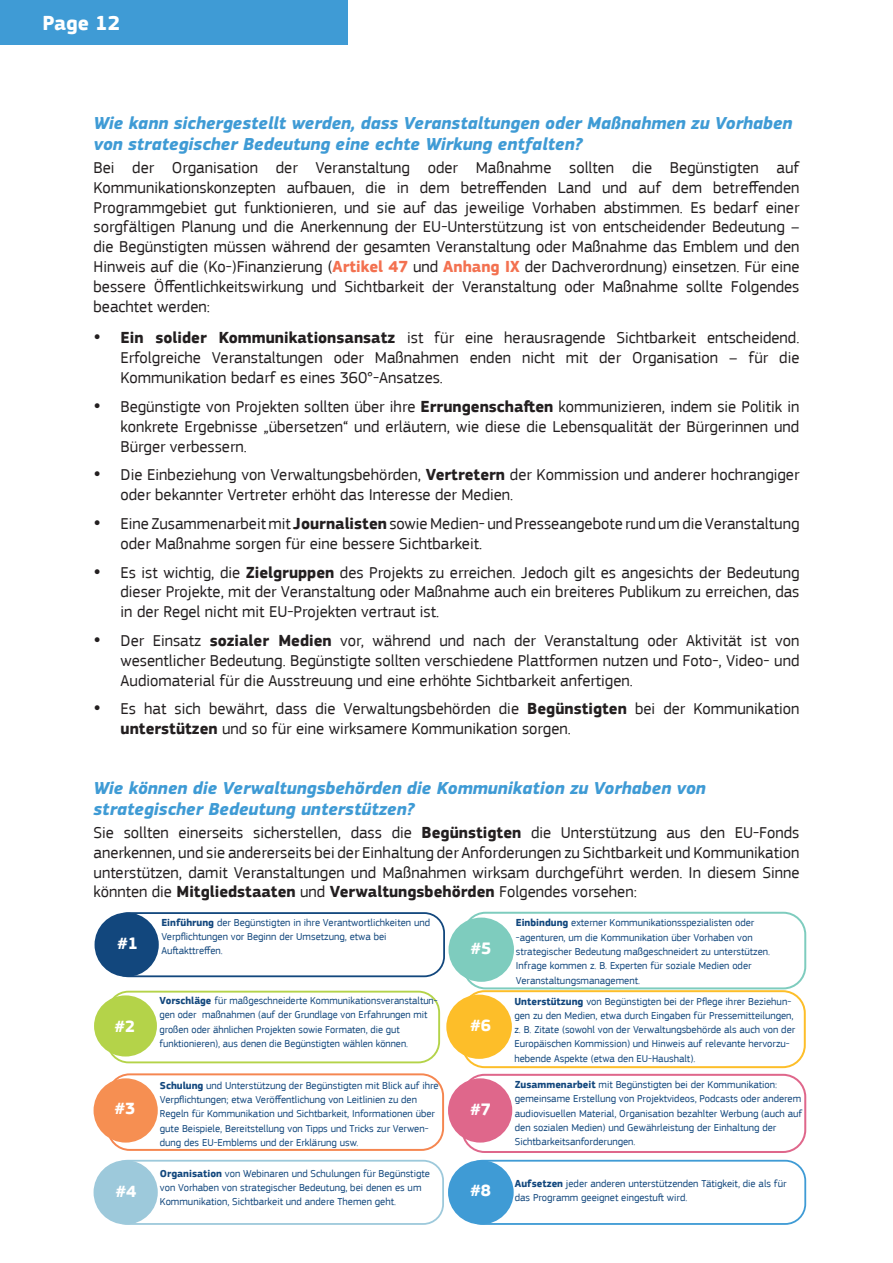
<style>
.page{position:relative;width:893px;height:1263px;background:#fff}
.page>*{position:absolute;margin:0;border:0;box-sizing:border-box;transform-origin:0 0}
.t1{font:700 21px "EC Square Sans Pro";color:#fff}
.heading_3{font:italic 700 18px/21.6px "EC Square Sans Pro";color:#3f9bd5}
.t2{font:700 17.1px "EC Square Sans Pro";color:#fff}
.List_Paragraph_body_Odsek_zoznamu2_Odsek{font:16.5px/19.8px "EC Square Sans Pro";color:#231f20;text-align:justify}
.t3{font:10.5px/14.2px "EC Square Sans Pro";color:#12477d}
.s1{font-weight:700;color:#f37150}
.s2{font-weight:700}
</style>
<div class="page">
<div style="left:0;top:0;width:347px;height:45px;background:#3f9bd5"></div>
<div style="left:108px;top:912px;width:337px;height:65px;border:2px solid #12477d;border-radius:20px"></div>
<div style="left:95px;top:912px;width:64px;height:65px;background:#12477d;border-radius:50%"></div>
<div style="left:107px;top:991px;width:333px;height:72px;border:2px solid #b4d349;border-radius:21px"></div>
<div style="left:94px;top:995px;width:63px;height:61px;background:#b4d349;border-radius:50%"></div>
<div style="left:107px;top:1073px;width:337px;height:78px;border:2px solid #f58650;border-radius:22px"></div>
<div style="left:94px;top:1078px;width:64px;height:64px;background:#f68f52;border-radius:50%"></div>
<div style="left:107px;top:1160px;width:337px;height:65px;border:2px solid #9dc9db;border-radius:20px"></div>
<div style="left:94px;top:1160px;width:64px;height:64px;background:#9dc9db;border-radius:50%"></div>
<div style="left:463px;top:912px;width:343px;height:77px;border:2px solid #7eccbe;border-radius:22px"></div>
<div style="left:448px;top:917px;width:66px;height:65px;background:#7eccbe;border-radius:50%"></div>
<div style="left:462px;top:990px;width:344px;height:78px;border:2px solid #fdbe29;border-radius:22px"></div>
<div style="left:446px;top:994px;width:66px;height:65px;background:#fdbe29;border-radius:50%"></div>
<div style="left:461px;top:1074px;width:345px;height:79px;border:2px solid #df678b;border-radius:22px"></div>
<div style="left:448px;top:1078px;width:64px;height:64px;background:#df678b;border-radius:50%"></div>
<div style="left:462px;top:1160px;width:344px;height:65px;border:2px solid #3f9bd5;border-radius:20px"></div>
<div style="left:448px;top:1160px;width:66px;height:64px;background:#3f9bd5;border-radius:50%"></div>
<p class="t1" style="left:43px;top:10px;width:79px">Page 12</p>
<p class="heading_3" style="left:94px;top:113px;width:701px">Wie kann sichergestellt werden, dass Veranstaltungen oder Maßnahmen zu Vorhaben von strategischer Bedeutung eine echte Wirkung entfalten?</p>
<p class="List_Paragraph_body_Odsek_zoznamu2_Odsek" style="left:94px;top:158px;width:707px">Bei der Organisation der Veranstaltung oder Maßnahme sollten die Begünstigten auf Kommunikationskonzepten aufbauen, die in dem betreffenden Land und auf dem betreffenden Programmgebiet gut funktionieren, und sie auf das jeweilige Vorhaben abstimmen. Es bedarf einer sorgfältigen Planung und die Anerkennung der EU-Unterstützung ist von entscheidender Bedeutung – die Begünstigten müssen während der gesamten Veranstaltung oder Maßnahme das Emblem und den Hinweis auf die (Ko-)Finanzierung (<span class="s1">Artikel 47</span> und <span class="s1">Anhang IX</span> der Dachverordnung) einsetzen. Für eine bessere Öffentlichkeitswirkung und Sichtbarkeit der Veranstaltung oder Maßnahme sollte Folgendes beachtet werden:</p>
<p class="List_Paragraph_body_Odsek_zoznamu2_Odsek" style="left:121px;top:328px;width:680px;text-indent:-27px">• <span class="s2">Ein solider Kommunikationsansatz</span> ist für eine herausragende Sichtbarkeit entscheidend.<br>Erfolgreiche Veranstaltungen oder Maßnahmen enden nicht mit der Organisation – für die Kommunikation bedarf es eines 360°-Ansatzes.</p>
<p class="List_Paragraph_body_Odsek_zoznamu2_Odsek" style="left:121px;top:397px;width:680px;text-indent:-27px">• Begünstigte von Projekten sollten über ihre <span class="s2">Errungenschaften</span> kommunizieren, indem sie Politik in konkrete Ergebnisse „übersetzen“ und erläutern, wie diese die Lebensqualität der Bürgerinnen und Bürger verbessern.</p>
<p class="List_Paragraph_body_Odsek_zoznamu2_Odsek" style="left:121px;top:465px;width:680px;text-indent:-27px">• Die Einbeziehung von Verwaltungsbehörden, <span class="s2">Vertretern</span> der Kommission und anderer hochrangiger oder bekannter Vertreter erhöht das Interesse der Medien.</p>
<p class="List_Paragraph_body_Odsek_zoznamu2_Odsek" style="left:121px;top:514px;width:680px;text-indent:-27px">• Eine Zusammenarbeit mit <span class="s2">Journalisten</span> sowie Medien- und Presseangebote rund um die Veranstaltung oder Maßnahme sorgen für eine bessere Sichtbarkeit.</p>
<p class="List_Paragraph_body_Odsek_zoznamu2_Odsek" style="left:121px;top:562px;width:680px;text-indent:-27px">• Es ist wichtig, die <span class="s2">Zielgruppen</span> des Projekts zu erreichen. Jedoch gilt es angesichts der Bedeutung dieser Projekte, mit der Veranstaltung oder Maßnahme auch ein breiteres Publikum zu erreichen, das in der Regel nicht mit EU-Projekten vertraut ist.</p>
<p class="List_Paragraph_body_Odsek_zoznamu2_Odsek" style="left:121px;top:631px;width:680px;text-indent:-27px">• Der Einsatz <span class="s2">sozialer Medien</span> vor, während und nach der Veranstaltung oder Aktivität ist von wesentlicher Bedeutung. Begünstigte sollten verschiedene Plattformen nutzen und Foto-, Video- und Audiomaterial für die Ausstreuung und eine erhöhte Sichtbarkeit anfertigen.</p>
<p class="List_Paragraph_body_Odsek_zoznamu2_Odsek" style="left:121px;top:699px;width:680px;text-indent:-27px">• Es hat sich bewährt, dass die Verwaltungsbehörden die <span class="s2">Begünstigten</span> bei der Kommunikation <span class="s2">unterstützen</span> und so für eine wirksamere Kommunikation sorgen.</p>
<p class="heading_3" style="left:94px;top:777px;width:614px">Wie können die Verwaltungsbehörden die Kommunikation zu Vorhaben von strategischer Bedeutung unterstützen?</p>
<p class="List_Paragraph_body_Odsek_zoznamu2_Odsek" style="left:94px;top:823px;width:707px">Sie sollten einerseits sicherstellen, dass die <span class="s2">Begünstigten</span> die Unterstützung aus den EU-Fonds anerkennen, und sie andererseits bei der Einhaltung der Anforderungen zu Sichtbarkeit und Kommunikation unterstützen, damit Veranstaltungen und Maßnahmen wirksam durchgeführt werden. In diesem Sinne könnten die <span class="s2">Mitgliedstaaten</span> und <span class="s2">Verwaltungsbehörden</span> Folgendes vorsehen:</p>
<p class="t2" style="left:117px;top:933px;width:23px">#1</p>
<p class="t3" style="left:161px;top:915px;width:270px"><span class="s2">Einführung</span> der Begünstigten in ihre Verantwortlichkeiten und<br>Verpflichtungen vor Beginn der Umsetzung, etwa bei<br>Auſtakttreffen.</p>
<p class="t3" style="left:516px;top:916px;width:256px"><span class="s2">Einbindung</span> externer Kommunikationsspezialisten oder -agenturen, um die Kommunikation über Vorhaben von strategischer Bedeutung maßgeschneidert zu unterstützen.<br>Infrage kommen z. B. Experten für soziale Medien oder Veranstaltungsmanagement.</p>
<p class="t2" style="left:470px;top:938px;width:23px">#5</p>
<p class="t2" style="left:115px;top:1016px;width:22px">#2</p>
<p class="t2" style="left:115px;top:1098px;width:23px">#3</p>
<p class="t2" style="left:116px;top:1181px;width:23px">#4</p>
<p class="t3" style="left:159px;top:993px;width:280px"><span class="s2">Vorschläge</span> für maßgeschneiderte Kommunikationsveranstaltun&shy;gen oder maßnahmen (auf der Grundlage von Erfahrungen mit großen oder ähnlichen Projekten sowie Formaten, die gut funktionieren), aus denen die Begünstigten wählen können.</p>
<p class="t3" style="left:160px;top:1078px;width:280px"><span class="s2">Schulung</span> und Unterstützung der Begünstigten mit Blick auf ihre Verpflichtungen; etwa Veröffentlichung von Leitlinien zu den Regeln für Kommunikation und Sichtbarkeit, Informationen über gute Beispiele, Bereitstellung von Tipps und Tricks zur Verwen&shy;dung des EU-Emblems und der Erklärung usw.</p>
<p class="t3" style="left:160px;top:1166px;width:272px"><span class="s2">Organisation</span> von Webinaren und Schulungen für Begünstigte von Vorhaben von strategischer Bedeutung, bei denen es um<br>Kommunikation, Sichtbarkeit und andere Themen geht.</p>
<p class="t2" style="left:470px;top:1015px;width:23px">#6</p>
<p class="t2" style="left:470px;top:1099px;width:23px">#7</p>
<p class="t3" style="left:514px;top:994px;width:282px"><span class="s2">Unterstützung</span> von Begünstigten bei der Pflege ihrer Beziehun&shy;gen zu den Medien, etwa durch Eingaben für Pressemitteilungen, z. B. Zitate (sowohl von der Verwaltungsbehörde als auch von der Europäischen Kommission) und Hinweis auf relevante hervorzu&shy;hebende Aspekte (etwa den EU-Haushalt).</p>
<p class="t3" style="left:515px;top:1078px;width:289px"><span class="s2">Zusammenarbeit</span> mit Begünstigten bei der Kommunikation: gemeinsame Erstellung von Projektvideos, Podcasts oder anderem audiovisuellen Material, Organisation bezahlter Werbung (auch auf den sozialen Medien) und Gewährleistung der Einhaltung der Sichtbarkeitsanforderungen.</p>
<p class="t2" style="left:470px;top:1180px;width:23px">#8</p>
<p class="t3" style="left:515px;top:1176px;width:273px"><span class="s2">Aufsetzen</span> jeder anderen unterstützenden Tätigkeit, die als für das Programm geeignet eingestuſt wird.</p>
</div>
